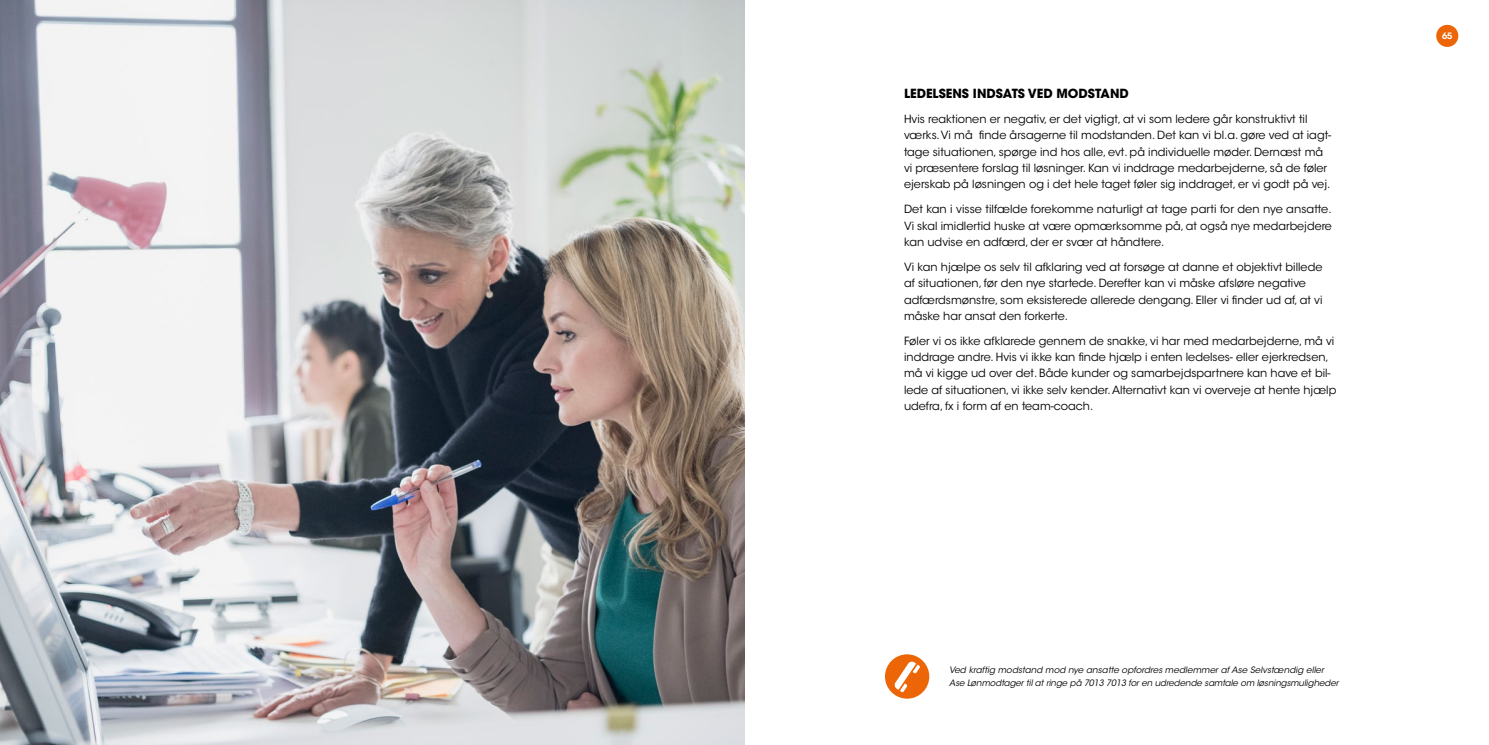
<style>
.page{position:relative;width:1489px;height:745px;background:#fff}
.page>*{position:absolute;margin:0;border:0;box-sizing:border-box;transform-origin:0 0}
.t1{font:700 12.5px "ITC Avant Garde Std";color:#000}
.t2{font:11.25px/16.2px "ITC Avant Garde Std";color:#000}
.t3{font:italic 8.75px/12.5px "ITC Avant Garde Std";letter-spacing:-.005em;color:#000}
.t4{font:600 8.75px "ITC Avant Garde Std";color:#fff}
</style>
<div class="page">
<div style="left:1435px;top:25px;width:23px;height:22px;background:#ec6608;border-radius:50%"></div>
<div style="left:884px;top:654px;width:45px;height:44px;background:#ec6608;border-radius:50%"></div>
<svg style="left:894px;top:661px;width:25px;height:30px"></svg>
<img style="left:0;top:0;width:744px;height:744px">
<p class="t1" style="left:904px;top:85px;width:226px">LEDELSENS INDSATS VED MODSTAND</p>
<p class="t2" style="left:904px;top:111px;width:429px">Hvis reaktionen er negativ, er det vigtigt, at vi som ledere går konstruktivt til værks. Vi må finde årsagerne til modstanden. Det kan vi bl.a. gøre ved at iagt&shy;tage situationen, spørge ind hos alle, evt. på individuelle møder. Dernæst må vi præsentere forslag til løsninger. Kan vi inddrage medarbejderne, så de føler ejerskab på løsningen og i det hele taget føler sig inddraget, er vi godt på vej.</p>
<p class="t2" style="left:904px;top:201px;width:429px;text-align:justify">Det kan i visse tilfælde forekomme naturligt at tage parti for den nye ansatte.<br>Vi skal imidlertid huske at være opmærksomme på, at også nye medarbejdere kan udvise en adfærd, der er svær at håndtere.</p>
<p class="t2" style="left:904px;top:259px;width:420px">Vi kan hjælpe os selv til afklaring ved at forsøge at danne et objektivt billede af situationen, før den nye startede. Derefter kan vi måske afsløre negative adfærdsmønstre, som eksisterede allerede dengang. Eller vi finder ud af, at vi måske har ansat den forkerte.</p>
<p class="t2" style="left:904px;top:332px;width:434px">Føler vi os ikke afklarede gennem de snakke, vi har med medarbejderne, må vi inddrage andre. Hvis vi ikke kan finde hjælp i enten ledelses- eller ejerkredsen, må vi kigge ud over det. Både kunder og samarbejdspartnere kan have et bil&shy;lede af situationen, vi ikke selv kender. Alternativt kan vi overveje at hente hjælp udefra, fx i form af en team-coach.</p>
<p class="t3" style="left:949px;top:663px;width:391px">Ved kraftig modstand mod nye ansatte opfordres medlemmer af Ase Selvstændig eller<br>Ase Lønmodtager til at ringe på 7013 7013 for en udredende samtale om løsningsmuligheder</p>
<p class="t4" style="left:1441px;top:30px;width:12px">65</p>
</div>
